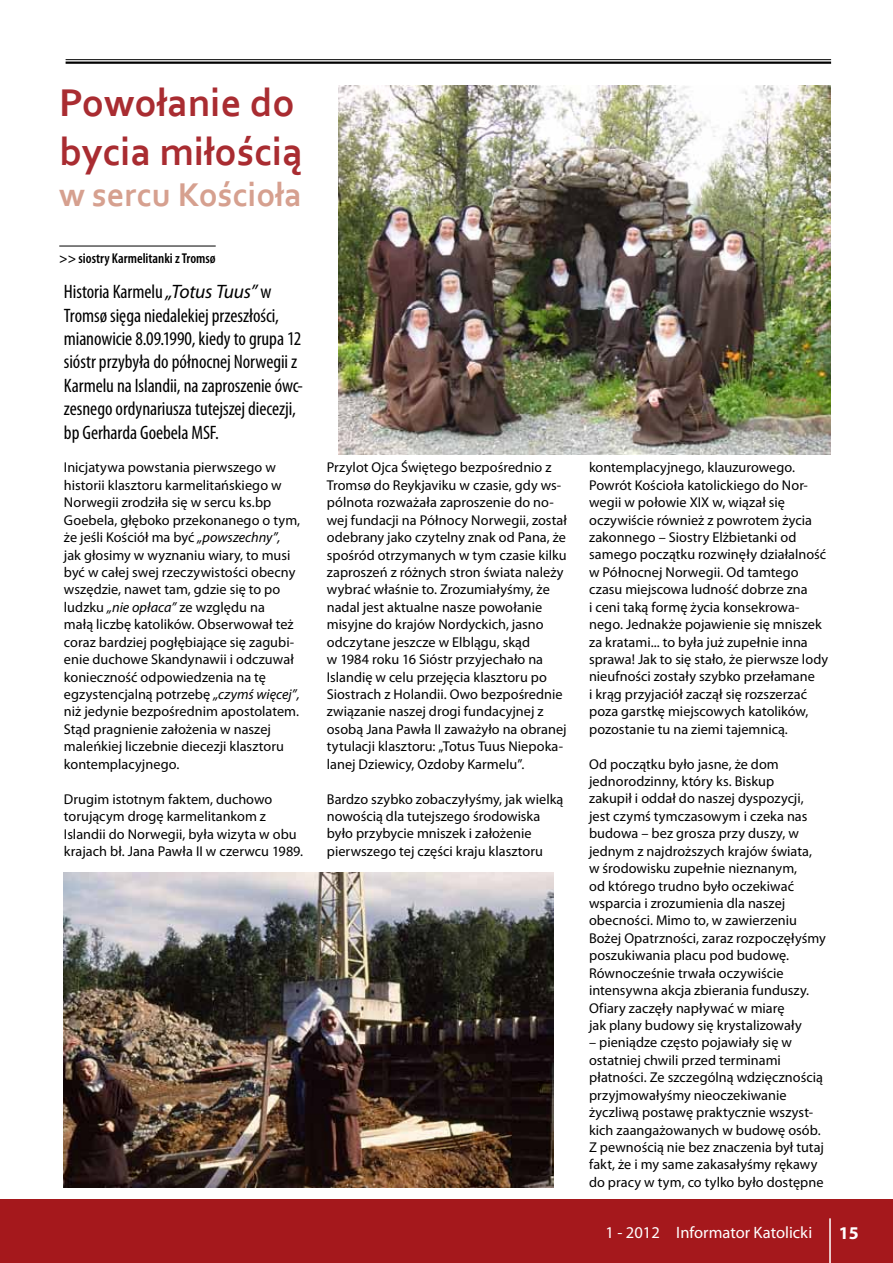
<style>
.page{position:relative;width:893px;height:1263px;background:#fff}
.page>*{position:absolute;margin:0;border:0;box-sizing:border-box;transform-origin:0 0}
.t1{font:700 40.5px/48.6px "Corbel";color:#a92c31}
.t2{font:700 34.5px "Corbel";color:#d6a08f}
.t3{font:condensed 19.5px/23.4px "Myriad Pro";letter-spacing:-.005em;color:#000}
.t4{font:700 18px "Myriad Pro";color:#fff}
.t5{font:16.5px "Myriad Pro";color:#fff}
.t6{font:14.25px/17.4px "Myriad Pro";letter-spacing:.005em;color:#000}
.t7{font:600 condensed 14.25px "Myriad Pro";color:#000}
.s1{font-style:italic;font-stretch:normal}
.s2{font-style:italic}
</style>
<div class="page">
<div style="left:0;top:1199px;width:893px;height:64px;background:#a5181c"></div>
<hr style="left:59px;top:246px;width:157px;height:1px;background:#000">
<img style="left:339px;top:86px;width:491px;height:368px">
<img style="left:63px;top:872px;width:491px;height:315px">
<hr style="left:829px;top:1218px;width:2px;height:45px;background:#fff">
<hr style="left:66px;top:59px;width:765px;height:1px;background:#000">
<hr style="left:66px;top:62px;width:765px;height:2px;background:#000">
<h1 class="t1" style="left:59px;top:77px;width:245px">Powołanie do bycia miłością</h1>
<h2 class="t2" style="left:59px;top:173px;width:244px">w sercu Kościoła</h2>
<p class="t7" style="left:59px;top:251px;width:158px">&gt;&gt; siostry Karmelitanki z Tromsø</p>
<p class="t3" style="left:64px;top:280px;width:240px">Historia Karmelu <span class="s1">„Totus Tuus”</span> w Tromsø sięga niedalekiej przeszłości, mianowicie 8.09.1990, kiedy to grupa 12 sióstr przybyła do północnej Norwegii z Karmelu na Islandii, na zaproszenie ówc&shy;zesnego ordynariusza tutejszej diecezji, bp Gerharda Goebela MSF.</p>
<p class="t6" style="left:64px;top:459px;width:238px">Inicjatywa powstania pierwszego w historii klasztoru karmelitańskiego w Norwegii zrodziła się w sercu ks.bp Goebela, głęboko przekonanego o tym, że jeśli Kościół ma być <span class="s2">„powszechny”, </span>jak głosimy w wyznaniu wiary, to musi być w całej swej rzeczywistości obecny wszędzie, nawet tam, gdzie się to po ludzku <span class="s2">„nie opłaca”</span> ze względu na<br>małą liczbę katolików. Obserwował też coraz bardziej pogłębiające się zagubi&shy;enie duchowe Skandynawii i odczuwał konieczność odpowiedzenia na tę egzystencjalną potrzebę <span class="s2">„czymś więcej”, </span>niż jedynie bezpośrednim apostolatem.<br>Stąd pragnienie założenia w naszej maleńkiej liczebnie diecezji klasztoru kontemplacyjnego.</p>
<p class="t6" style="left:64px;top:790px;width:241px">Drugim istotnym faktem, duchowo torującym drogę karmelitankom z Islandii do Norwegii, była wizyta w obu krajach bł. Jana Pawła II w czerwcu 1989.</p>
<p class="t6" style="left:327px;top:459px;width:242px">Przylot Ojca Świętego bezpośrednio z Tromsø do Reykjaviku w czasie, gdy ws&shy;pólnota rozważała zaproszenie do no&shy;wej fundacji na Północy Norwegii, został odebrany jako czytelny znak od Pana, że spośród otrzymanych w tym czasie kilku zaproszeń z różnych stron świata należy wybrać właśnie to. Zrozumiałyśmy, że nadal jest aktualne nasze powołanie misyjne do krajów Nordyckich, jasno odczytane jeszcze w Elblągu, skąd<br>w 1984 roku 16 Sióstr przyjechało na Islandię w celu przejęcia klasztoru po Siostrach z Holandii. Owo bezpośrednie związanie naszej drogi fundacyjnej z osobą Jana Pawła II zaważyło na obranej tytulacji klasztoru: „Totus Tuus Niepoka&shy;lanej Dziewicy, Ozdoby Karmelu”.</p>
<p class="t6" style="left:327px;top:790px;width:238px">Bardzo szybko zobaczyłyśmy, jak wielką nowością dla tutejszego środowiska było przybycie mniszek i założenie pierwszego tej części kraju klasztoru</p>
<p class="t6" style="left:589px;top:458px;width:241px">kontemplacyjnego, klauzurowego.<br>Powrót Kościoła katolickiego do Nor&shy;wegii w połowie XIX w, wiązał się oczywiście również z powrotem życia zakonnego – Siostry Elżbietanki od samego początku rozwinęły działalność w Północnej Norwegii. Od tamtego czasu miejscowa ludność dobrze zna<br>i ceni taką formę życia konsekrowa&shy;nego. Jednakże pojawienie się mniszek za kratami... to była już zupełnie inna sprawa! Jak to się stało, że pierwsze lody nieufności zostały szybko przełamane<br>i krąg przyjaciół zaczął się rozszerzać poza garstkę miejscowych katolików, pozostanie tu na ziemi tajemnicą.</p>
<p class="t6" style="left:589px;top:755px;width:238px">Od początku było jasne, że dom jednorodzinny, który ks. Biskup<br>zakupił i oddał do naszej dyspozycji, jest czymś tymczasowym i czeka nas budowa – bez grosza przy duszy, w jednym z najdroższych krajów świata, w środowisku zupełnie nieznanym,<br>od którego trudno było oczekiwać wsparcia i zrozumienia dla naszej obecności. Mimo to, w zawierzeniu Bożej Opatrzności, zaraz rozpoczęłyśmy poszukiwania placu pod budowę.<br>Równocześnie trwała oczywiście intensywna akcja zbierania funduszy.<br>Ofiary zaczęły napływać w miarę<br>jak plany budowy się krystalizowały</p>
<p class="t6" style="left:589px;top:1034px;width:237px">– pieniądze często pojawiały się w ostatniej chwili przed terminami płatności. Ze szczególną wdzięcznością przyjmowałyśmy nieoczekiwanie życzliwą postawę praktycznie wszyst&shy;kich zaangażowanych w budowę osób.<br>Z pewnością nie bez znaczenia był tutaj fakt, że i my same zakasałyśmy rękawy do pracy w tym, co tylko było dostępne</p>
<p class="t5" style="left:605px;top:1222px;width:208px">1 - 2012 Informator Katolicki</p>
<p class="t4" style="left:839px;top:1222px;width:21px">15</p>
</div>
